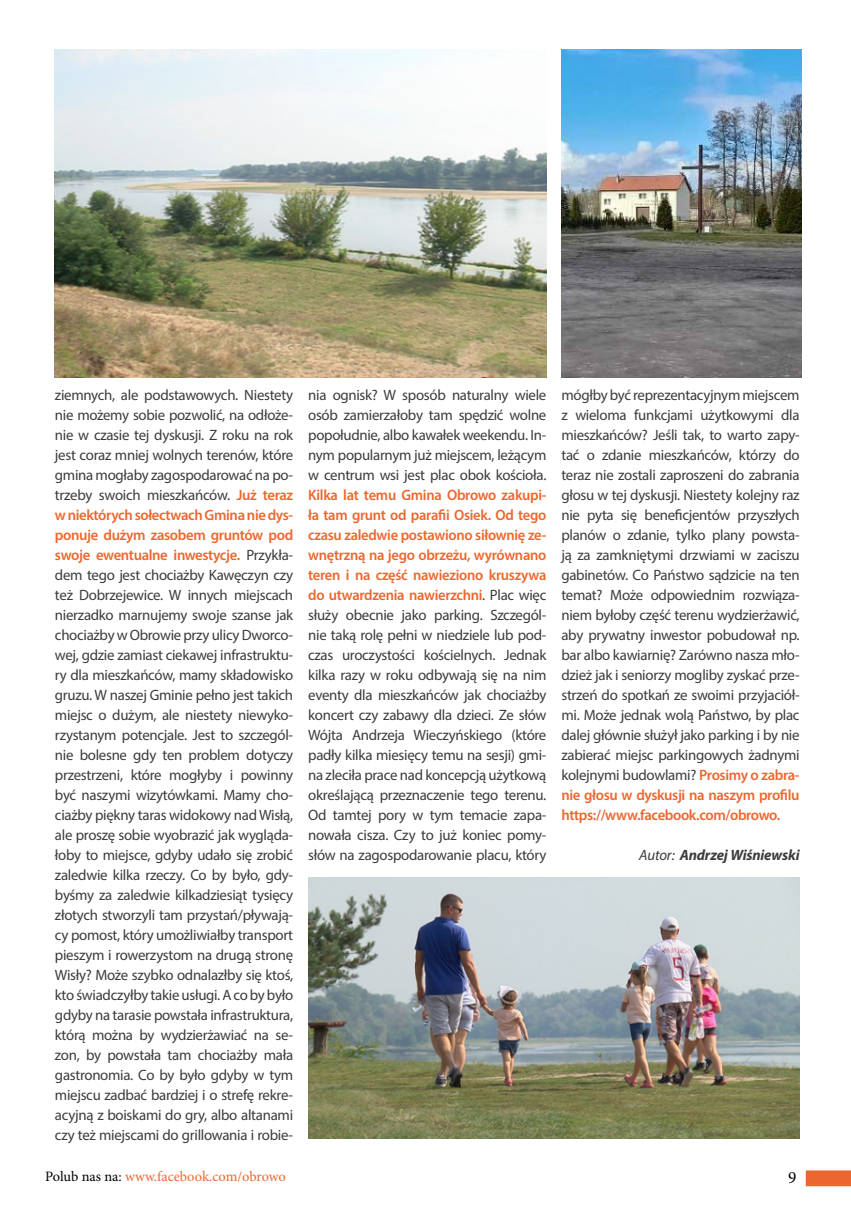
<style>
.page{position:relative;width:851px;height:1205px;background:#fff}
.page>*{position:absolute;margin:0;border:0;box-sizing:border-box;transform-origin:0 0}
.t1{font:17.25px "Minion Pro";color:#000}
.t2{font:15px/20px "Myriad Pro";letter-spacing:-.02em;color:#3c3c3b;text-align:justify}
.t3{font:italic 700 15px "Myriad Pro";letter-spacing:-.01em;color:#3c3c3b}
.t4{font:14.38px "Minion Pro";letter-spacing:-.005em;color:#ec672e}
.s1{font-weight:600;color:#ec672e}
.s2{font-weight:400}
.s3{color:#000}
</style>
<div class="page">
<img style="left:309px;top:877px;width:490px;height:261px">
<img style="left:561px;top:49px;width:240px;height:329px">
<img style="left:54px;top:49px;width:492px;height:329px">
<div style="left:805px;top:1170px;width:45px;height:16px;background:#ec672e"></div>
<p class="t2" style="left:55px;top:384px;width:240px">ziemnych, ale podstawowych. Niestety nie możemy sobie pozwolić, na odłoże&shy;nie w czasie tej dyskusji. Z roku na rok jest coraz mniej wolnych terenów, które gmina mogłaby zagospodarować na po&shy;trzeby swoich mieszkańców. <span class="s1">Już teraz w niektórych sołectwach Gmina nie dys&shy;ponuje dużym zasobem gruntów pod swoje ewentualne inwestycje.</span> Przykła&shy;dem tego jest chociażby Kawęczyn czy też Dobrzejewice. W innych miejscach nierzadko marnujemy swoje szanse jak chociażby w Obrowie przy ulicy Dworco&shy;wej, gdzie zamiast ciekawej infrastruktu&shy;ry dla mieszkańców, mamy składowisko gruzu. W naszej Gminie pełno jest takich miejsc o dużym, ale niestety niewyko&shy;rzystanym potencjale. Jest to szczegól&shy;nie bolesne gdy ten problem dotyczy przestrzeni, które mogłyby i powinny być naszymi wizytówkami. Mamy cho&shy;ciażby piękny taras widokowy nad Wisłą, ale proszę sobie wyobrazić jak wygląda&shy;łoby to miejsce, gdyby udało się zrobić zaledwie kilka rzeczy. Co by było, gdy&shy;byśmy za zaledwie kilkadziesiąt tysięcy złotych stworzyli tam przystań/pływają&shy;cy pomost, który umożliwiałby transport pieszym i rowerzystom na drugą stronę Wisły? Może szybko odnalazłby się ktoś, kto świadczyłby takie usługi. A co by było gdyby na tarasie powstała infrastruktura, którą można by wydzierżawiać na se&shy;zon, by powstała tam chociażby mała gastronomia. Co by było gdyby w tym miejscu zadbać bardziej i o strefę rekre&shy;acyjną z boiskami do gry, albo altanami czy też miejscami do grillowania i robie-</p>
<p class="t2" style="left:308px;top:384px;width:240px">nia ognisk? W sposób naturalny wiele osób zamierzałoby tam spędzić wolne popołudnie, albo kawałek weekendu. In&shy;nym popularnym już miejscem, leżącym w centrum wsi jest plac obok kościoła.</p>
<p class="t2" style="left:308px;top:484px;width:240px"><span class="s1">Kilka lat temu Gmina Obrowo zakupi&shy;ła tam grunt od parafii Osiek. Od tego czasu zaledwie postawiono siłownię ze&shy;wnętrzną na jego obrzeżu, wyrównano teren i na część nawieziono kruszywa do utwardzenia nawierzchni</span>. Plac więc służy obecnie jako parking. Szczegól&shy;nie taką rolę pełni w niedziele lub pod&shy;czas uroczystości kościelnych. Jednak kilka razy w roku odbywają się na nim eventy dla mieszkańców jak chociażby koncert czy zabawy dla dzieci. Ze słów Wójta Andrzeja Wieczyńskiego (które padły kilka miesięcy temu na sesji) gmi&shy;na zleciła prace nad koncepcją użytkową określającą przeznaczenie tego terenu.<br>Od tamtej pory w tym temacie zapa&shy;nowała cisza. Czy to już koniec pomy&shy;słów na zagospodarowanie placu, który</p>
<p class="t2" style="left:561px;top:384px;width:240px">mógłby być reprezentacyjnym miejscem z wieloma funkcjami użytkowymi dla mieszkańców? Jeśli tak, to warto zapy&shy;tać o zdanie mieszkańców, którzy do teraz nie zostali zaproszeni do zabrania głosu w tej dyskusji. Niestety kolejny raz nie pyta się beneficjentów przyszłych planów o zdanie, tylko plany powsta&shy;ją za zamkniętymi drzwiami w zaciszu gabinetów. Co Państwo sądzicie na ten temat? Może odpowiednim rozwiąza&shy;niem byłoby część terenu wydzierżawić, aby prywatny inwestor pobudował np. bar albo kawiarnię? Zarówno nasza mło&shy;dzież jak i seniorzy mogliby zyskać prze&shy;strzeń do spotkań ze swoimi przyjaciół&shy;mi. Może jednak wolą Państwo, by plac dalej głównie służył jako parking i by nie zabierać miejsc parkingowych żadnymi kolejnymi budowlami? <span class="s1">Prosimy o zabra&shy;nie głosu w dyskusji na naszym profilu https://www.facebook.com/obrowo.</span></p>
<p class="t3" style="left:639px;top:845px;width:162px"><span class="s2">Autor:</span> Andrzej Wiśniewski</p>
<p class="t4" style="left:45px;top:1166px;width:242px"><span class="s3">Polub nas na:</span> www.facebook.com/obrowo</p>
<p class="t1" style="left:788px;top:1166px;width:10px">9</p>
</div>
